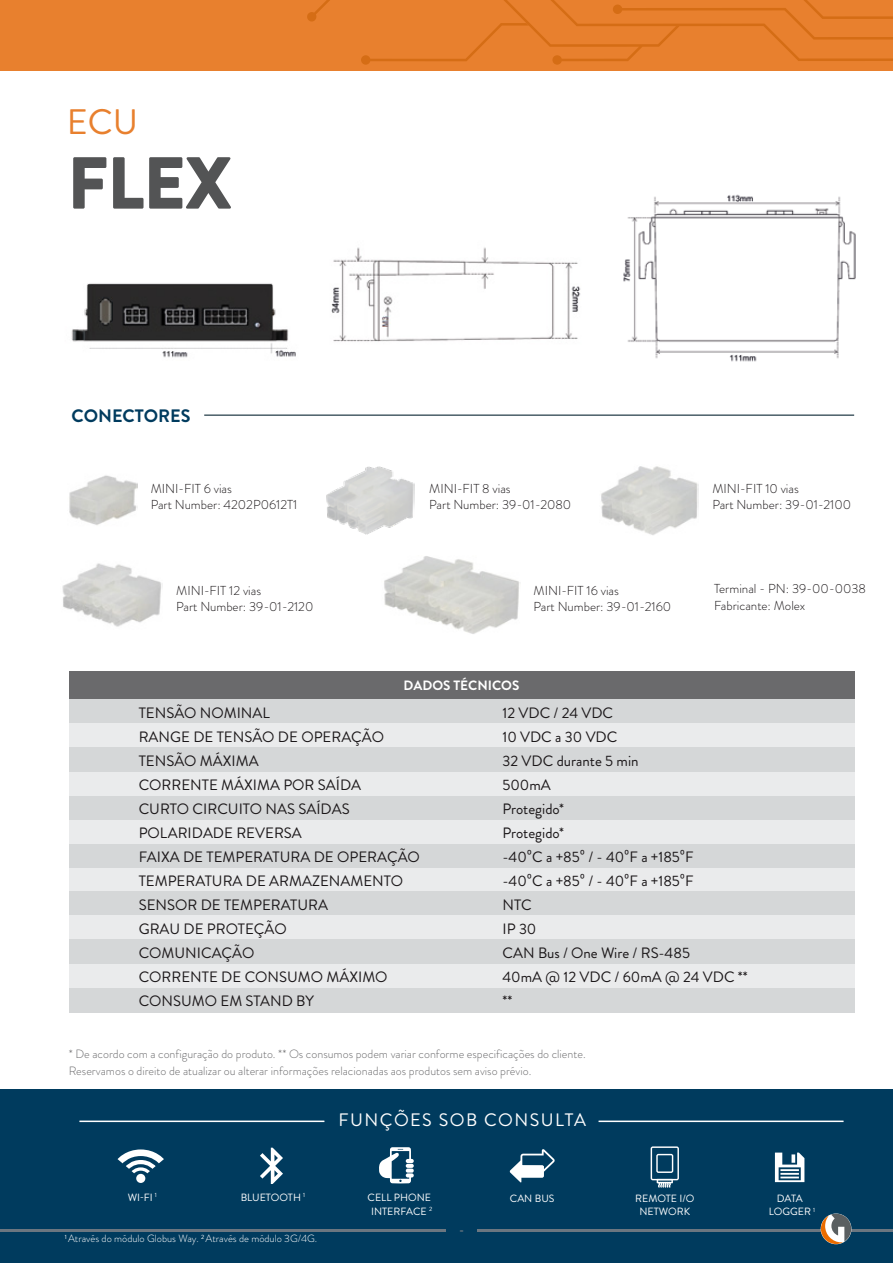
<style>
.page{position:relative;width:893px;height:1263px;background:#fff}
.page>*{position:absolute;margin:0;border:0;box-sizing:border-box;transform-origin:0 0}
.t1{font:900 73.5px "Brandon Grotesque";color:#535455}
.t2{font:35.4px "Brandon Grotesque";color:#e8802e}
.t3{font:18px "Brandon Grotesque";letter-spacing:.08em;color:#fff}
.t4{font:700 18px "Brandon Grotesque";color:#003b5e}
.t5{font:15px/24px "Brandon Grotesque";color:#1b1719}
.t6{font:700 13.5px "Brandon Grotesque";color:#fff}
.t7{font:300 12.9px/16.4px "Brandon Grotesque";color:#1b1719}
.t8{font:300 12px/16.5px "Brandon Grotesque";color:#6a6a6c}
.t9{font:700 12px "Brandon Grotesque";color:#6b7680}
.t10{font:10.5px/13.4px "Brandon Grotesque";color:#fff;text-align:center}
.t11{font:300 10.5px "Brandon Grotesque";color:#fff}
.t12{font:6.15px "Brandon Grotesque";color:#fff}
</style>
<div class="page">
<div style="left:0;top:1089px;width:893px;height:174px;background:#003b5e"></div>
<hr style="left:79px;top:1120px;width:245px;height:2px;background:#fff">
<hr style="left:599px;top:1120px;width:244px;height:2px;background:#fff">
<svg style="left:510px;top:1149px;width:45px;height:34px"></svg>
<svg style="left:260px;top:1148px;width:23px;height:36px"></svg>
<svg style="left:651px;top:1146px;width:28px;height:41px"></svg>
<svg style="left:775px;top:1152px;width:29px;height:30px"></svg>
<svg style="left:118px;top:1149px;width:46px;height:24px"></svg>
<div style="left:136px;top:1174px;width:9px;height:9px;background:#fff;border-radius:50%"></div>
<svg style="left:379px;top:1147px;width:35px;height:36px"></svg>
<div style="left:69px;top:671px;width:785px;height:29px;background:#6a6a6c"></div>
<div style="left:69px;top:700px;width:785px;height:24px;background:#d5d7d8"></div>
<div style="left:69px;top:724px;width:785px;height:24px;background:#eaebec"></div>
<div style="left:69px;top:748px;width:785px;height:24px;background:#d5d7d8"></div>
<div style="left:69px;top:772px;width:785px;height:24px;background:#eaebec"></div>
<div style="left:69px;top:796px;width:785px;height:24px;background:#d5d7d8"></div>
<div style="left:69px;top:820px;width:785px;height:24px;background:#eaebec"></div>
<div style="left:69px;top:844px;width:785px;height:24px;background:#d5d7d8"></div>
<div style="left:69px;top:868px;width:785px;height:23px;background:#eaebec"></div>
<div style="left:69px;top:891px;width:785px;height:25px;background:#d5d7d8"></div>
<div style="left:69px;top:916px;width:785px;height:24px;background:#eaebec"></div>
<div style="left:69px;top:940px;width:785px;height:24px;background:#d5d7d8"></div>
<div style="left:69px;top:964px;width:785px;height:24px;background:#eaebec"></div>
<div style="left:69px;top:988px;width:785px;height:24px;background:#d5d7d8"></div>
<hr style="left:204px;top:414px;width:650px;height:2px;background:#4a5e68">
<hr style="left:0;top:1229px;width:445px;height:2px;background:#6b7680">
<hr style="left:478px;top:1229px;width:415px;height:2px;background:#6b7680">
<svg style="left:821px;top:1214px;width:30px;height:30px"></svg>
<img style="left:69px;top:475px;width:68px;height:50px">
<img style="left:601px;top:466px;width:98px;height:69px">
<img style="left:62px;top:563px;width:101px;height:64px">
<img style="left:384px;top:556px;width:136px;height:78px">
<img style="left:326px;top:466px;width:88px;height:69px">
<img style="left:331px;top:247px;width:250px;height:95px">
<img style="left:623px;top:194px;width:233px;height:168px">
<img style="left:71px;top:283px;width:227px;height:133px">
<div style="left:0;top:0;width:893px;height:71px;background:#e8802e"></div>
<svg style="left:307px;top:0;width:586px;height:65px"></svg>
<h2 class="t2" style="left:67px;top:97px;width:73px">ECU</h2>
<h1 class="t1" style="left:67px;top:131px;width:167px">FLEX</h1>
<p class="t4" style="left:72px;top:404px;width:121px">CONECTORES</p>
<p class="t7" style="left:151px;top:480px;width:148px">MINI-FIT 6 vias<br>Part Number: 4202P0612T1</p>
<p class="t7" style="left:712px;top:480px;width:140px">MINI-FIT 10 vias<br>Part Number: 39-01-2100</p>
<p class="t7" style="left:429px;top:480px;width:144px">MINI-FIT 8 vias<br>Part Number: 39-01-2080</p>
<p class="t7" style="left:176px;top:582px;width:139px">MINI-FIT 12 vias<br>Part Number: 39-01-2120</p>
<p class="t7" style="left:534px;top:582px;width:139px">MINI-FIT 16 vias<br>Part Number: 39-01-2160</p>
<p class="t7" style="left:714px;top:581px;width:153px">Terminal - PN: 39-00-0038<br>Fabricante: Molex</p>
<p class="t6" style="left:404px;top:676px;width:117px">DADOS TÉCNICOS</p>
<p class="t5" style="left:139px;top:701px;width:283px">TENSÃO NOMINAL<br>RANGE DE TENSÃO DE OPERAÇÃO<br>TENSÃO MÁXIMA<br>CORRENTE MÁXIMA POR SAÍDA<br>CURTO CIRCUITO NAS SAÍDAS<br>POLARIDADE REVERSA<br>FAIXA DE TEMPERATURA DE OPERAÇÃO<br>TEMPERATURA DE ARMAZENAMENTO<br>SENSOR DE TEMPERATURA<br>GRAU DE PROTEÇÃO<br>COMUNICAÇÃO<br>CORRENTE DE CONSUMO MÁXIMO<br>CONSUMO EM STAND BY</p>
<p class="t5" style="left:502px;top:701px;width:247px">12 VDC / 24 VDC<br>10 VDC a 30 VDC<br>32 VDC durante 5 min<br>500mA<br>Protegido*<br>Protegido*<br>-40⁰C a +85⁰ / - 40⁰F a +185⁰F<br>-40⁰C a +85⁰ / - 40⁰F a +185⁰F<br>NTC<br>IP 30<br>CAN Bus / One Wire / RS-485<br>40mA @ 12 VDC / 60mA @ 24 VDC ** **</p>
<p class="t8" style="left:69px;top:1046px;width:518px">* De acordo com a configuração do produto. ** Os consumos podem variar conforme especificações do cliente.<br>Reservamos o direito de atualizar ou alterar informações relacionadas aos produtos sem aviso prévio.</p>
<p class="t3" style="left:338px;top:1107px;width:249px">FUNÇÕES SOB CONSULTA</p>
<p class="t10" style="left:128px;top:1191px;width:30px">WI-FI <sup>1</sup></p>
<p class="t10" style="left:368px;top:1191px;width:66px">CELL PHONE<br>INTERFACE <sup>2</sup></p>
<p class="t10" style="left:635px;top:1191px;width:61px">REMOTE I/O<br>NETWORK</p>
<p class="t11" style="left:65px;top:1231px;width:254px"><sup>1</sup> Através do módulo Globus Way. <sup>2</sup> Através de módulo 3G/4G.</p>
<p class="t12" style="left:303px;top:1191px;width:3px">1</p>
<p class="t10" style="left:769px;top:1191px;width:48px">DATA<br>LOGGER <sup>1</sup></p>
<p class="t10" style="left:241px;top:1191px;width:62px">BLUETOOTH</p>
<p class="t10" style="left:510px;top:1191px;width:46px">CAN BUS</p>
<p class="t9" style="left:459px;top:1222px;width:6px">-</p>
</div>
